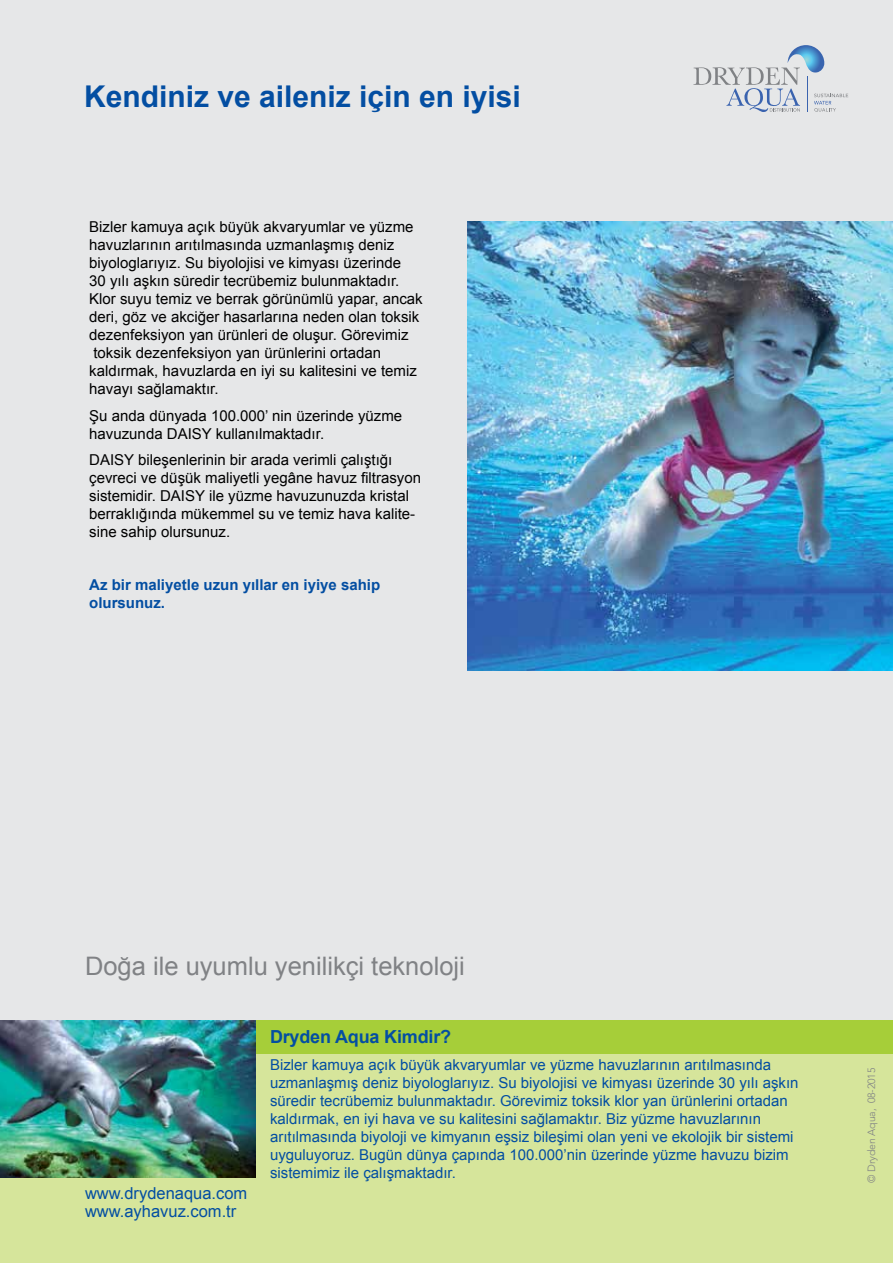
<style>
.page{position:relative;width:893px;height:1263px;background:#e6e7e8}
.page>*{position:absolute;margin:0;border:0;box-sizing:border-box;transform-origin:0 0}
.t1{font:700 30px "Arial";color:#034ea2}
.t2{font:25.5px "Arial";color:#808285}
.t3{font:700 18px "Arial";letter-spacing:-.01em;color:#034ea2}
.t4{font:16.5px/18px "Arial";color:#034ea2}
.t5{font:500 16.5px "Avenir";color:#034ea2}
.t6{font:15px/18px "Arial";color:#000}
.t7{font:15px/18px "Arial";color:#034ea2}
.t8{font:700 15px/18px "Arial";color:#034ea2}
.t9{font:300 10.5px "Avenir";letter-spacing:-.01em;color:#808285}
</style>
<div class="page">
<img style="left:468px;top:221px;width:425px;height:449px">
<svg style="left:693px;top:45px;width:155px;height:67px"></svg>
<div style="left:0;top:1020px;width:893px;height:243px;background:#d6e59b"></div>
<div style="left:248px;top:1020px;width:645px;height:34px;background:#a6ce39"></div>
<img style="left:0;top:1020px;width:255px;height:158px">
<h1 class="t1" style="left:84px;top:76px;width:438px">Kendiniz ve aileniz için en iyisi</h1>
<p class="t6" style="left:89px;top:218px;width:335px">Bizler kamuya açık büyük akvaryumlar ve yüzme havuzlarının arıtılmasında uzmanlaşmış deniz biyologlarıyız. Su biyolojisi ve kimyası üzerinde<br>30 yılı aşkın süredir tecrübemiz bulunmaktadır.<br>Klor suyu temiz ve berrak görünümlü yapar, ancak deri, göz ve akciğer hasarlarına neden olan toksik dezenfeksiyon yan ürünleri de oluşur. Görevimiz toksik dezenfeksiyon yan ürünlerini ortadan kaldırmak, havuzlarda en iyi su kalitesini ve temiz havayı sağlamaktır.</p>
<p class="t6" style="left:89px;top:406px;width:314px">Şu anda dünyada 100.000’ nin üzerinde yüzme havuzunda DAISY kullanılmaktadır.</p>
<p class="t6" style="left:89px;top:451px;width:333px">DAISY bileşenlerinin bir arada verimli çalıştığı çevreci ve düşük maliyetli yegâne havuz filtrasyon sistemidir. DAISY ile yüzme havuzunuzda kristal berraklığında mükemmel su ve temiz hava kalite&shy;sine sahip olursunuz.</p>
<p class="t8" style="left:89px;top:576px;width:292px">Az bir maliyetle uzun yıllar en iyiye sahip olursunuz.</p>
<h2 class="t2" style="left:85px;top:950px;width:381px">Doğa ile uyumlu yenilikçi teknoloji</h2>
<p class="t4" style="left:85px;top:1184px;width:164px">www.drydenaqua.com www.ayhavuz.com.tr</p>
<p class="t5" style="left:136px;top:1184px;width:117px">rydenaqua.com</p>
<p class="t3" style="left:270px;top:1025px;width:183px">Dryden Aqua Kimdir?</p>
<p class="t7" style="left:270px;top:1056px;width:530px">Bizler kamuya açık büyük akvaryumlar ve yüzme havuzlarının arıtılmasında uzmanlaşmış deniz biyologlarıyız. Su biyolojisi ve kimyası üzerinde 30 yılı aşkın süredir tecrübemiz bulunmaktadır. Görevimiz toksik klor yan ürünlerini ortadan kaldırmak, en iyi hava ve su kalitesini sağlamaktır. Biz yüzme havuzlarının arıtılmasında biyoloji ve kimyanın eşsiz bileşimi olan yeni ve ekolojik bir sistemi uyguluyoruz. Bugün dünya çapında 100.000’nin üzerinde yüzme havuzu bizim sistemimiz ile çalışmaktadır.</p>
<p class="t9" style="left:865px;top:1183px;width:117px;rotate:-90deg">© Dryden Aqua, 08-2015</p>
</div>
